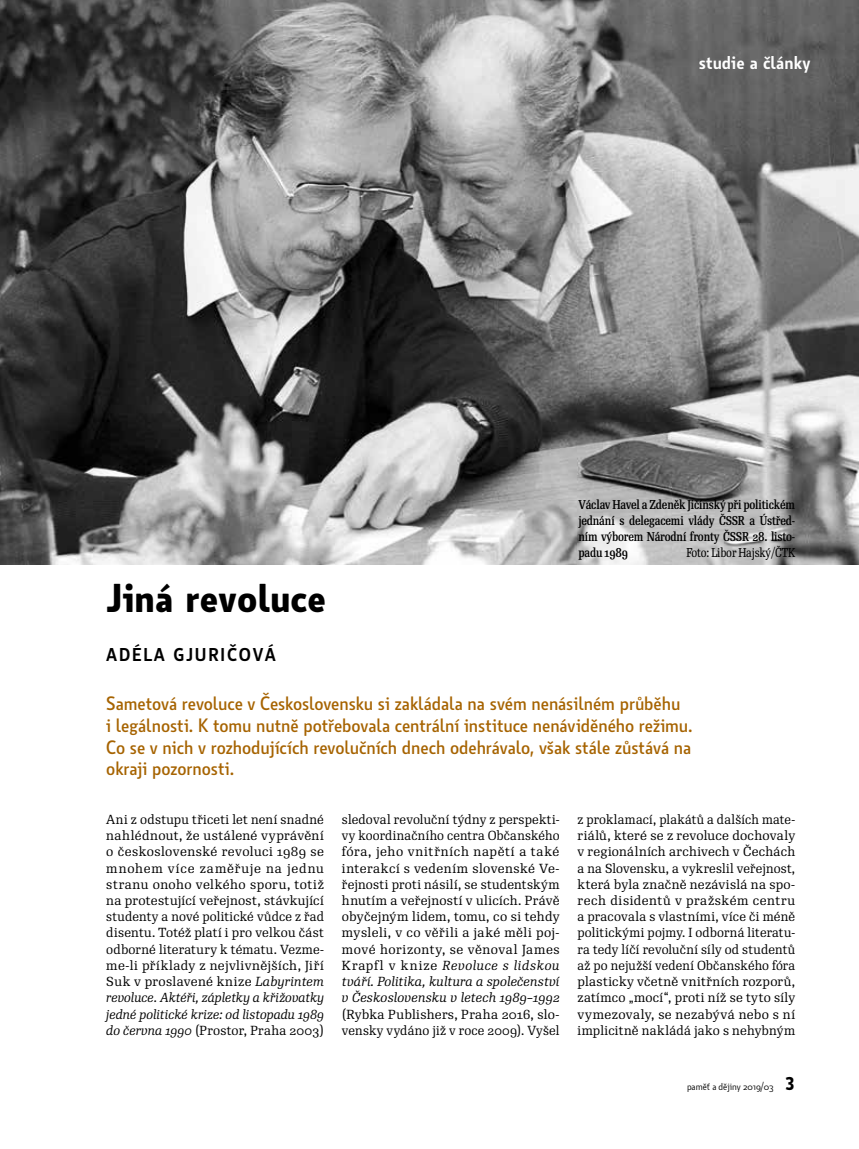
<style>
.page{position:relative;width:859px;height:1149px;background:#fff}
.page>*{position:absolute;margin:0;border:0;box-sizing:border-box;transform-origin:0 0}
.t1{font:700 39px "Botanika Std";color:#000}
.t2{font:500 18.75px/21.8px "Botanika Std";letter-spacing:-.005em;color:#a66301}
.t3{font:600 18px "Botanika Std";letter-spacing:.1em;color:#000}
.t4{font:600 18px "Botanika Std";letter-spacing:.005em;color:#fff}
.t5{font:12.75px/16.2px "Re Public Std";letter-spacing:.03em;color:#000;text-align:justify}
.t6{font:12.75px/16.2px "Re Public Std";letter-spacing:.03em;color:#000;text-align:justify;scale:.95 1}
.t7{font:500 12.45px/15.8px "Re Public Std Cond";letter-spacing:-.015em;color:#000;text-align:justify}
.t8{font:12.45px "Re Public Std Cond";letter-spacing:-.01em;color:#000}
.t9{font:9.75px "Botanika Std";color:#000}
.s1{font-style:italic}
.s2{font-family:"Botanika Mono";font-weight:700;font-size:18px}
</style>
<div class="page">
<img style="left:0;top:0;width:859px;height:564px">
<h3 class="t4" style="left:699px;top:51px;width:113px">studie a články</h3>
<h1 class="t1" style="left:106px;top:571px;width:221px">Jiná revoluce</h1>
<h3 class="t3" style="left:106px;top:642px;width:171px">ADÉLA GJURIČOVÁ</h3>
<p class="t7" style="left:578px;top:497px;width:218px">Václav Havel a Zdeněk Jičínský při politickém jednání s delegacemi vlády ČSSR a Ústřed&shy;ním výborem Národní fronty ČSSR 28. listo&shy;padu 1989</p>
<p class="t8" style="left:686px;top:544px;width:110px">Foto: Libor Hajský/ČTK</p>
<p class="t2" style="left:106px;top:691px;width:588px">Sametová revoluce v Československu si zakládala na svém nenásilném průběhu<br>i legálnosti. K tomu nutně potřebovala centrální instituce nenáviděného režimu.<br>Co se v nich v rozhodujících revolučních dnech odehrávalo, však stále zůstává na okraji pozornosti.</p>
<p class="t5" style="left:106px;top:811px;width:219px">Ani z odstupu třiceti let není snadné nahlédnout, že ustálené vyprávění o československé revoluci 1989 se mnohem více zaměřuje na jednu stranu onoho velkého sporu, totiž na protestující veřejnost, stávkující studenty a nové politické vůdce z řad disentu. Totéž platí i pro velkou část odborné literatury k tématu. Vezme&shy;me-li příklady z nejvlivnějších, Jiří Suk v proslavené knize <span class="s1">Labyrintem revoluce. Aktéři, zápletky a křižovatky jedné politické krize: od listopadu 1989 do června 1990</span> (Prostor, Praha 2003)</p>
<p class="t5" style="left:342px;top:811px;width:219px">sledoval revoluční týdny z perspekti&shy;vy koordinačního centra Občanského fóra, jeho vnitřních napětí a také interakcí s vedením slovenské Ve&shy;řejnosti proti násilí, se studentským hnutím a veřejností v ulicích. Právě obyčejným lidem, tomu, co si tehdy mysleli, v co věřili a jaké měli poj&shy;mové horizonty, se věnoval James Krapfl v knize <span class="s1">Revoluce s lidskou tváří. Politika, kultura a společenství v Československu v letech 1989–1992</span></p>
<p class="t5" style="left:342px;top:1005px;width:219px">(Rybka Publishers, Praha 2016, slo&shy;vensky vydáno již v roce 2009). Vyšel</p>
<p class="t6" style="left:578px;top:811px;width:231px">z proklamací, plakátů a dalších mate&shy;riálů, které se z revoluce dochovaly v regionálních archivech v Čechách a na Slovensku, a vykreslil veřejnost, která byla značně nezávislá na spo&shy;rech disidentů v pražském centru a pracovala s vlastními, více či méně politickými pojmy. I odborná literatu&shy;ra tedy líčí revoluční síly od studentů až po nejužší vedení Občanského fóra plasticky včetně vnitřních rozporů, zatímco „mocí“, proti níž se tyto síly vymezovaly, se nezabývá nebo s ní implicitně nakládá jako s nehybným</p>
<p class="t9" style="left:687px;top:1080px;width:110px">paměť a dějiny 2019/03 <span class="s2">3</span></p>
</div>
